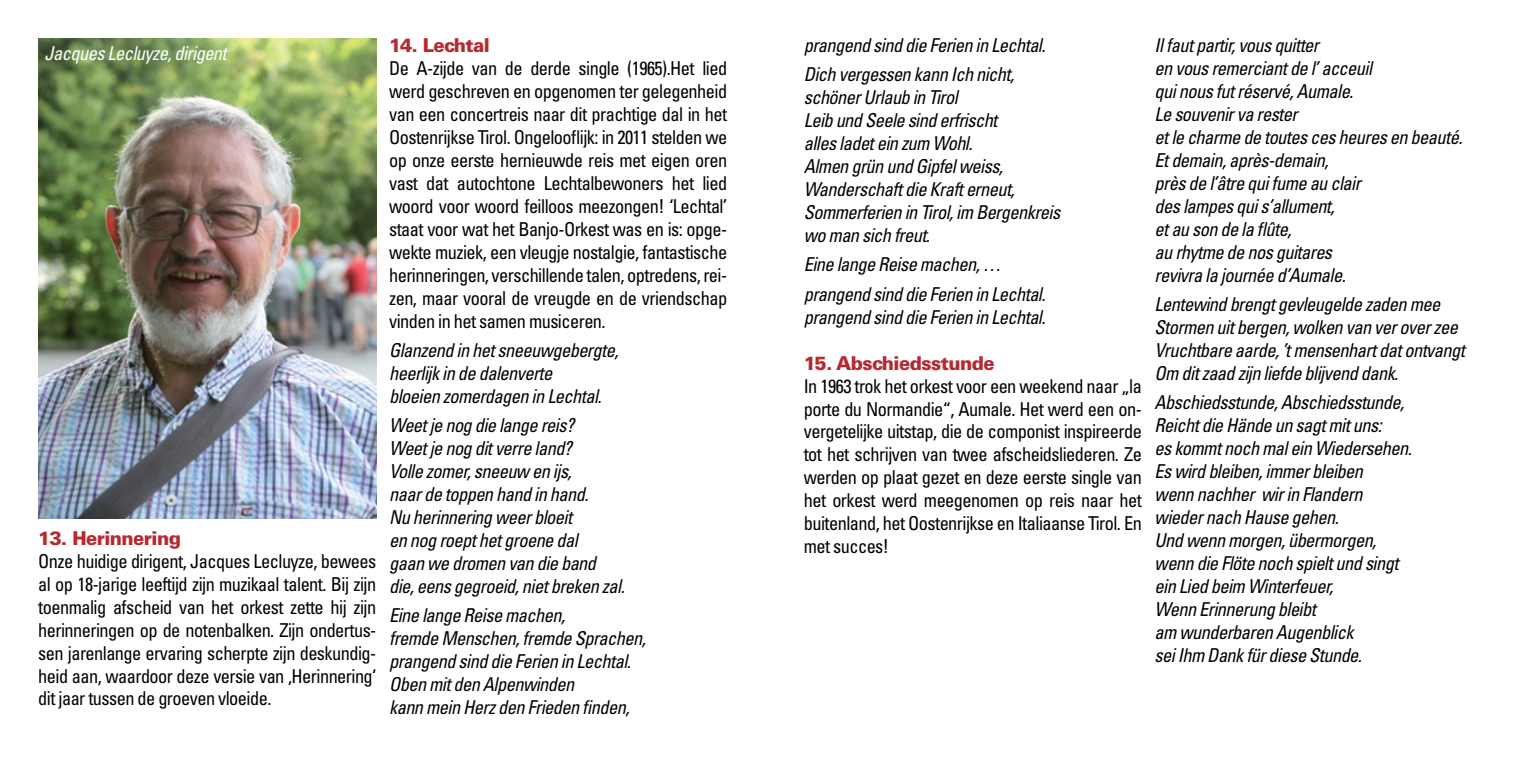
<style>
.page{position:relative;width:1531px;height:759px;background:#fff}
.page>*{position:absolute;margin:0;border:0;box-sizing:border-box;transform-origin:0 0}
.t1{font:italic condensed 19.12px/22.9px "Univers LT Std";letter-spacing:-.03em;color:#000;scale:.96 1}
.t2{font:condensed 19.12px/22.9px "Univers LT Std";letter-spacing:-.03em;color:#000;text-align:justify;scale:.96 1}
.t3{font:900 19.12px "Univers LT Std";letter-spacing:-.03em;color:#b6292f;scale:.96 1}
.t4{font:italic condensed 19.12px "Univers LT Std";letter-spacing:-.03em;color:#fff;scale:.96 1}
</style>
<div class="page">
<img style="left:38px;top:38px;width:338px;height:480px">
<p class="t4" style="left:45px;top:41px;width:191px">Jacques Lecluyze, dirigent</p>
<p class="t3" style="left:38px;top:526px;width:150px">13. Herinnering</p>
<p class="t2" style="left:38px;top:549px;width:354px">Onze huidige dirigent, Jacques Lecluyze, bewees al op 18-jarige leeftijd zijn muzikaal talent. Bij zijn toenmalig afscheid van het orkest zette hij zijn herinneringen op de notenbalken. Zijn ondertus&shy;sen jarenlange ervaring scherpte zijn deskundig&shy;heid aan, waardoor deze versie van ‚Herinnering‘ dit jaar tussen de groeven vloeide.</p>
<p class="t3" style="left:389px;top:33px;width:107px">14. Lechtal</p>
<p class="t2" style="left:389px;top:57px;width:354px">De A-zijde van de derde single (1965).Het lied werd geschreven en opgenomen ter gelegenheid van een concertreis naar dit prachtige dal in het Oostenrijkse Tirol. Ongelooflijk: in 2011 stelden we op onze eerste hernieuwde reis met eigen oren vast dat autochtone Lechtalbewoners het lied woord voor woord feilloos meezongen! ‘Lechtal’ staat voor wat het Banjo-Orkest was en is: opge&shy;wekte muziek, een vleugje nostalgie, fantastische herinneringen, verschillende talen, optredens, rei&shy;zen, maar vooral de vreugde en de vriendschap vinden in het samen musiceren.</p>
<p class="t1" style="left:389px;top:338px;width:240px">Glanzend in het sneeuwgebergte, heerlijk in de dalenverte<br>bloeien zomerdagen in Lechtal.</p>
<p class="t1" style="left:389px;top:414px;width:247px">Weet je nog die lange reis?<br>Weet je nog dit verre land?<br>Volle zomer, sneeuw en ijs,<br>naar de toppen hand in hand.<br>Nu herinnering weer bloeit<br>en nog roept het groene dal<br>gaan we dromen van die band die, eens gegroeid, niet breken zal.</p>
<p class="t1" style="left:389px;top:604px;width:269px">Eine lange Reise machen,<br>fremde Menschen, fremde Sprachen, prangend sind die Ferien in Lechtal.<br>Oben mit den Alpenwinden<br>kann mein Herz den Frieden finden,</p>
<p class="t1" style="left:804px;top:31px;width:253px;line-height:29.2px">prangend sind die Ferien in Lechtal.<br>Dich vergessen kann Ich nicht,</p>
<p class="t1" style="left:804px;top:86px;width:269px">schöner Urlaub in Tirol<br>Leib und Seele sind erfrischt<br>alles ladet ein zum Wohl.<br>Almen grün und Gipfel weiss,<br>Wanderschaft die Kraft erneut,<br>Sommerferien in Tirol, im Bergenkreis wo man sich freut.</p>
<p class="t1" style="left:804px;top:250px;width:253px;line-height:29.2px">Eine lange Reise machen, … prangend sind die Ferien in Lechtal.</p>
<p class="t1" style="left:804px;top:305px;width:253px">prangend sind die Ferien in Lechtal.</p>
<p class="t3" style="left:804px;top:351px;width:200px">15. Abschiedsstunde</p>
<p class="t2" style="left:804px;top:374px;width:354px">In 1963 trok het orkest voor een weekend naar „la porte du Normandie“, Aumale. Het werd een on&shy;vergetelijke uitstap, die de componist inspireerde tot het schrijven van twee afscheidsliederen. Ze werden op plaat gezet en deze eerste single van het orkest werd meegenomen op reis naar het buitenland, het Oostenrijkse en Italiaanse Tirol. En met succes!</p>
<p class="t1" style="left:1154px;top:34px;width:322px">Il faut partir, vous quitter<br>en vous remerciant de l’ acceuil<br>qui nous fut réservé, Aumale.<br>Le souvenir va rester<br>et le charme de toutes ces heures en beauté.<br>Et demain, après-demain,<br>près de l’âtre qui fume au clair<br>des lampes qui s’allument,<br>et au son de la flûte,<br>au rhytme de nos guitares<br>revivra la journée d’Aumale.</p>
<p class="t1" style="left:1154px;top:293px;width:325px">Lentewind brengt gevleugelde zaden mee Stormen uit bergen, wolken van ver over zee Vruchtbare aarde, ’t mensenhart dat ontvangt Om dit zaad zijn liefde blijvend dank.</p>
<p class="t1" style="left:1154px;top:391px;width:269px">Abschiedsstunde, Abschiedsstunde,<br>Reicht die Hände un sagt mit uns:<br>es kommt noch mal ein Wiedersehen.<br>Es wird bleiben, immer bleiben<br>wenn nachher wir in Flandern wieder nach Hause gehen.<br>Und wenn morgen, übermorgen, wenn die Flöte noch spielt und singt ein Lied beim Winterfeuer,<br>Wenn Erinnerung bleibt<br>am wunderbaren Augenblick<br>sei Ihm Dank für diese Stunde.</p>
</div>
